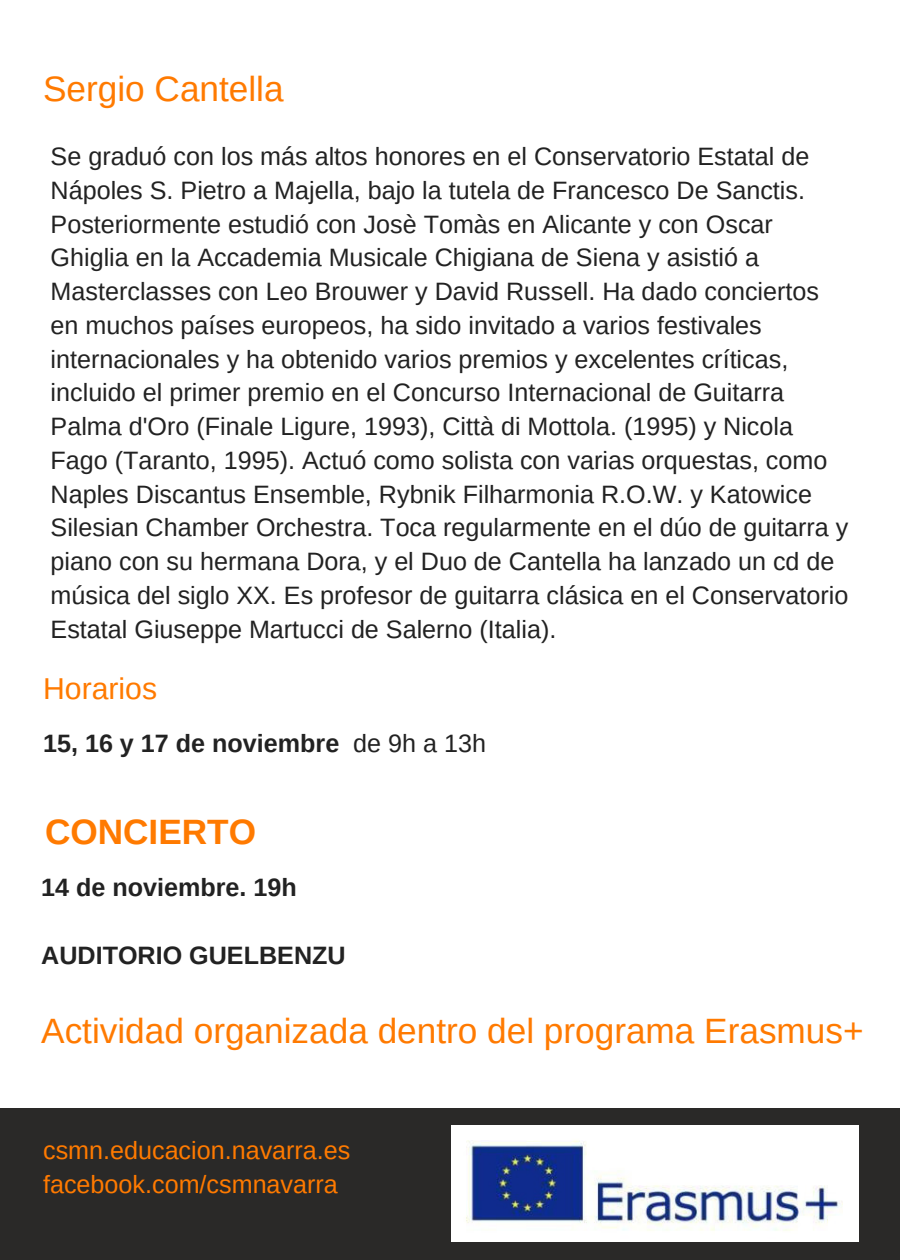
<style>
.page{position:relative;width:900px;height:1260px;background:#fff}
.page>*{position:absolute;margin:0;border:0;box-sizing:border-box;transform-origin:0 0}
.t1{font:35.25px "Arimo";color:#ff7a00}
.t2{font:700 35.25px "Arimo";color:#ff7a00}
.t3{font:30.25px "Arimo";color:#ff7a00}
.t4{font:25.25px/33.8px "Arimo";color:#222}
.t5{font:700 25.25px "Arimo";color:#222}
.t6{font:25.25px/33.8px "Arimo";color:#ff7a00}
.s1{font-weight:400}
</style>
<div class="page">
<div style="left:0;top:1108px;width:900px;height:152px;background:#2a2928"></div>
<img style="left:452px;top:1125px;width:407px;height:116px">
<h1 class="t1" style="left:43px;top:69px;width:242px">Sergio Cantella</h1>
<p class="t4" style="left:51px;top:139px;width:799px">Se graduó con los más altos honores en el Conservatorio Estatal de Nápoles S. Pietro a Majella, bajo la tutela de Francesco De Sanctis.<br>Posteriormente estudió con Josè Tomàs en Alicante y con Oscar Ghiglia en la Accademia Musicale Chigiana de Siena y asistió a Masterclasses con Leo Brouwer y David Russell. Ha dado conciertos en muchos países europeos, ha sido invitado a varios festivales internacionales y ha obtenido varios premios y excelentes críticas, incluido el primer premio en el Concurso Internacional de Guitarra Palma d'Oro (Finale Ligure, 1993), Città di Mottola. (1995) y Nicola Fago (Taranto, 1995). Actuó como solista con varias orquestas, como Naples Discantus Ensemble, Rybnik Filharmonia R.O.W. y Katowice Silesian Chamber Orchestra. Toca regularmente en el dúo de guitarra y piano con su hermana Dora, y el Duo de Cantella ha lanzado un cd de música del siglo XX. Es profesor de guitarra clásica en el Conservatorio Estatal Giuseppe Martucci de Salerno (Italia).</p>
<p class="t3" style="left:43px;top:672px;width:116px">Horarios</p>
<p class="t5" style="left:43px;top:729px;width:444px">15, 16 y 17 de noviembre <span class="s1">de 9h a 13h</span></p>
<h1 class="t2" style="left:45px;top:812px;width:213px">CONCIERTO</h1>
<p class="t5" style="left:41px;top:873px;width:257px">14 de noviembre. 19h</p>
<p class="t5" style="left:41px;top:941px;width:306px">AUDITORIO GUELBENZU</p>
<h1 class="t1" style="left:41px;top:1011px;width:824px">Actividad organizada dentro del programa Erasmus+</h1>
<p class="t6" style="left:43px;top:1133px;width:309px">csmn.educacion.navarra.es facebook.com/csmnavarra</p>
</div>
